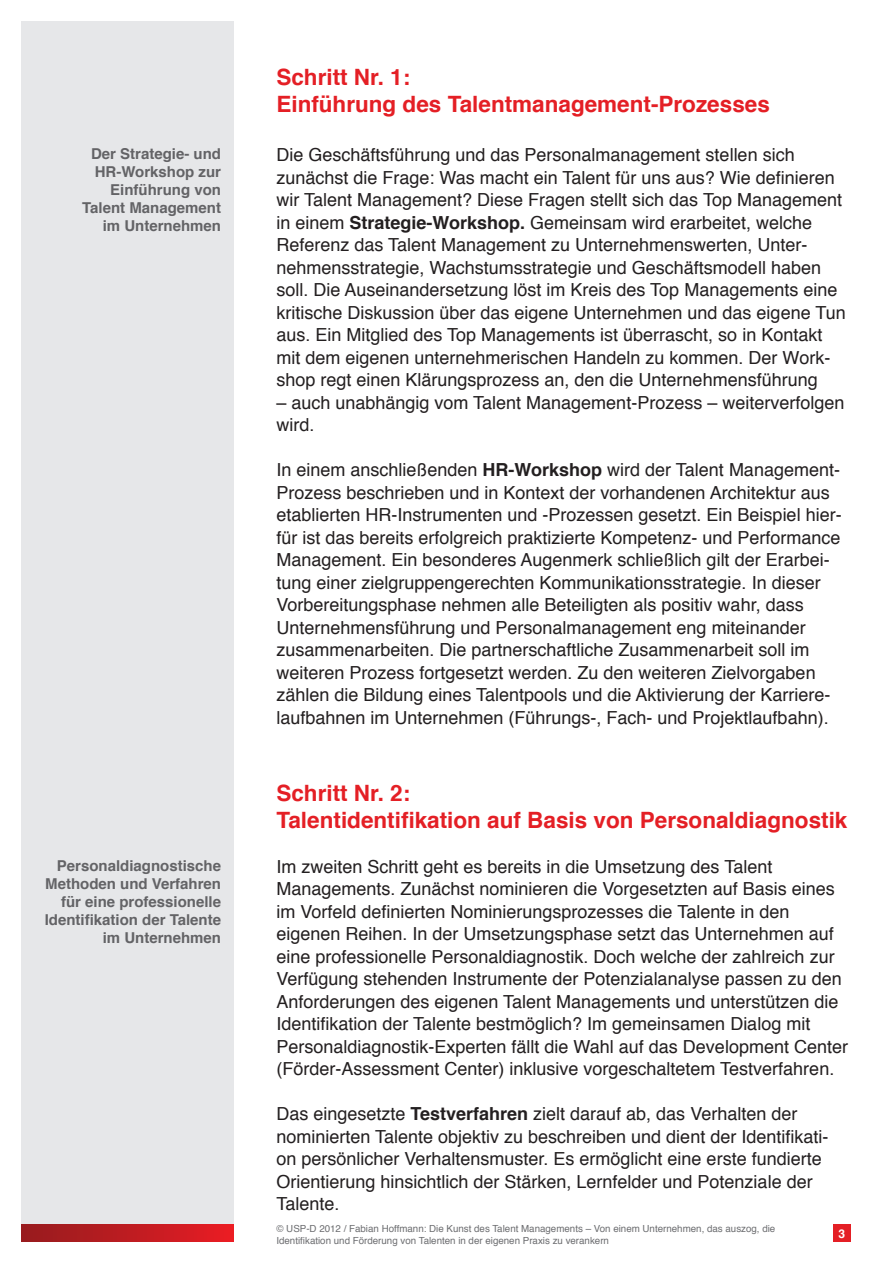
<style>
.page{position:relative;width:893px;height:1263px;background:#fff}
.page>*{position:absolute;margin:0;border:0;box-sizing:border-box;transform-origin:0 0}
.t1{font:700 22.5px/27px "Helvetica";color:#e41f25}
.t2{font:18px/22.5px "Helvetica";color:#231f20}
.t3{font:700 15px/18px "Helvetica";color:#636366;text-align:right}
.t4{font:700 12px "Helvetica";color:#fff}
.t5{font:9.75px/11.7px "Helvetica";color:#6c6d70}
.s1{font-weight:700}
</style>
<div class="page">
<div style="left:21px;top:21px;width:213px;height:1221px;background:#e6e7e9"></div>
<div style="left:833px;top:1225px;width:17px;height:17px;background:#e41f25"></div>
<div style="left:21px;top:1225px;width:213px;height:17px;background:linear-gradient(to right,#951b1e,#e91c24)"></div>
<p class="t3" style="left:82px;top:145px;width:140px">Der Strategie- und<br>HR-Workshop zur<br>Einführung von<br>Talent Management im Unternehmen</p>
<p class="t3" style="left:45px;top:856px;width:178px">Personaldiagnostische<br>Methoden und Verfahren für eine professionelle<br>Identifikation der Talente im Unternehmen</p>
<p class="t1" style="left:276px;top:64px;width:495px">Schritt Nr. 1:<br>Einführung des Talentmanagement-Prozesses</p>
<p class="t2" style="left:276px;top:144px;width:571px">Die Geschäftsführung und das Personalmanagement stellen sich zunächst die Frage: Was macht ein Talent für uns aus? Wie definieren wir Talent Management? Diese Fragen stellt sich das Top Management in einem <span class="s1">Strategie-Workshop.</span> Gemeinsam wird erarbeitet, welche Referenz das Talent Management zu Unternehmenswerten, Unter&shy;nehmensstrategie, Wachstumsstrategie und Geschäftsmodell haben soll. Die Auseinandersetzung löst im Kreis des Top Managements eine kritische Diskussion über das eigene Unternehmen und das eigene Tun aus. Ein Mitglied des Top Managements ist überrascht, so in Kontakt mit dem eigenen unternehmerischen Handeln zu kommen. Der Work&shy;shop regt einen Klärungsprozess an, den die Unternehmensführung</p>
<p class="t2" style="left:276px;top:392px;width:569px">– auch unabhängig vom Talent Management-Prozess – weiterverfolgen wird.</p>
<p class="t2" style="left:276px;top:459px;width:567px">In einem anschließenden <span class="s1">HR-Workshop</span> wird der Talent Management-Prozess beschrieben und in Kontext der vorhandenen Architektur aus etablierten HR-Instrumenten und -Prozessen gesetzt. Ein Beispiel hier&shy;für ist das bereits erfolgreich praktizierte Kompetenz- und Performance Management. Ein besonderes Augenmerk schließlich gilt der Erarbei&shy;tung einer zielgruppengerechten Kommunikationsstrategie. In dieser Vorbereitungsphase nehmen alle Beteiligten als positiv wahr, dass Unternehmensführung und Personalmanagement eng miteinander zusammenarbeiten. Die partnerschaftliche Zusammenarbeit soll im weiteren Prozess fortgesetzt werden. Zu den weiteren Zielvorgaben zählen die Bildung eines Talentpools und die Aktivierung der Karriere&shy;laufbahnen im Unternehmen (Führungs-, Fach- und Projektlaufbahn).</p>
<p class="t1" style="left:276px;top:779px;width:572px">Schritt Nr. 2:<br>Talentidentifikation auf Basis von Personaldiagnostik</p>
<p class="t2" style="left:276px;top:855px;width:573px">Im zweiten Schritt geht es bereits in die Umsetzung des Talent Managements. Zunächst nominieren die Vorgesetzten auf Basis eines im Vorfeld definierten Nominierungsprozesses die Talente in den eigenen Reihen. In der Umsetzungsphase setzt das Unternehmen auf eine professionelle Personaldiagnostik. Doch welche der zahlreich zur Verfügung stehenden Instrumente der Potenzialanalyse passen zu den Anforderungen des eigenen Talent Managements und unterstützen die Identifikation der Talente bestmöglich? Im gemeinsamen Dialog mit Personaldiagnostik-Experten fällt die Wahl auf das Development Center (Förder-Assessment Center) inklusive vorgeschaltetem Testverfahren.</p>
<p class="t2" style="left:276px;top:1103px;width:554px">Das eingesetzte <span class="s1">Testverfahren</span> zielt darauf ab, das Verhalten der nominierten Talente objektiv zu beschreiben und dient der Identifikati&shy;on persönlicher Verhaltensmuster. Es ermöglicht eine erste fundierte Orientierung hinsichtlich der Stärken, Lernfelder und Potenziale der Talente.</p>
<p class="t4" style="left:839px;top:1224px;width:8px">3</p>
<p class="t5" style="left:276px;top:1223px;width:500px">© USP-D 2012 / Fabian Hoffmann: Die Kunst des Talent Managements – Von einem Unternehmen, das auszog, die<br>Identifikation und Förderung von Talenten in der eigenen Praxis zu verankern</p>
</div>
